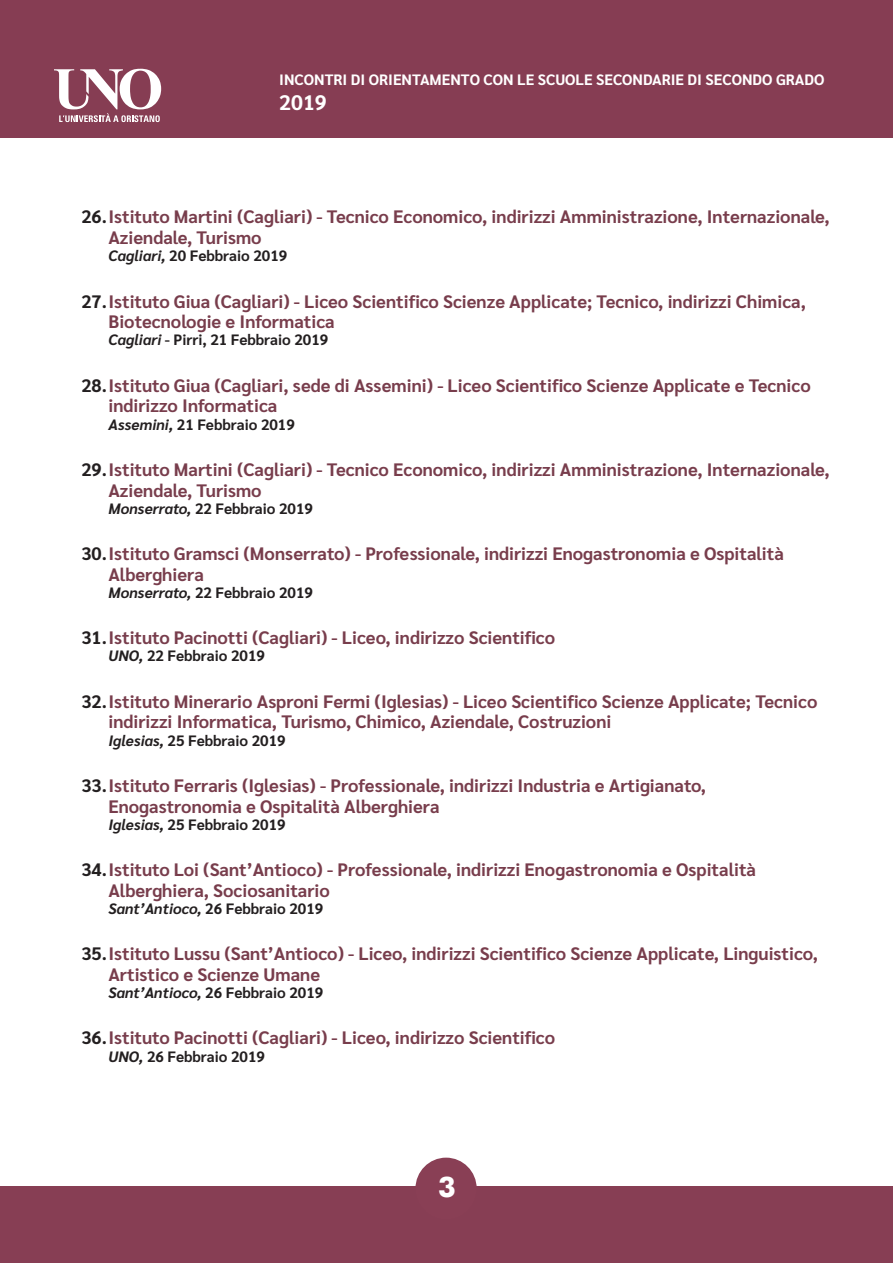
<style>
.page{position:relative;width:893px;height:1263px;background:#fff}
.page>*{position:absolute;margin:0;border:0;box-sizing:border-box;transform-origin:0 0}
.t1{font:700 28.5px "Futura";color:#fff}
.t2{font:700 21px "Sarabun";color:#fff}
.t3{font:700 18px/20.7px "Sarabun";color:#783d4c}
.t4{font:700 15px "Sarabun";color:#231f20}
.t5{font:700 15px "Sarabun";color:#fff}
.s1{color:#231f20}
.s2{font-style:italic}
</style>
<div class="page">
<div style="left:0;top:0;width:893px;height:137px;background:#863d53"></div>
<div style="left:0;top:1186px;width:893px;height:77px;background:#873e54"></div>
<div style="left:415px;top:1157px;width:62px;height:62px;background:#893f55;border-radius:50%"></div>
<svg style="left:54px;top:69px;width:107px;height:53px"></svg>
<p class="t5" style="left:279px;top:71px;width:547px">INCONTRI DI ORIENTAMENTO CON LE SCUOLE SECONDARIE DI SECONDO GRADO</p>
<p class="t2" style="left:279px;top:91px;width:49px">2019</p>
<p class="t3" style="left:108px;top:207px;width:723px;text-indent:-27px"><span class="s1">26.</span>Istituto Martini (Cagliari) - Tecnico Economico, indirizzi Amministrazione, Internazionale,<br>Aziendale, Turismo</p>
<p class="t4" style="left:108px;top:247px;width:180px"><span class="s2">Cagliari,</span> 20 Febbraio 2019</p>
<p class="t3" style="left:108px;top:291px;width:699px;text-indent:-27px"><span class="s1">27.</span>Istituto Giua (Cagliari) - Liceo Scientifico Scienze Applicate; Tecnico, indirizzi Chimica,<br>Biotecnologie e Informatica</p>
<p class="t4" style="left:108px;top:331px;width:221px"><span class="s2">Cagliari</span> - Pirri, 21 Febbraio 2019</p>
<p class="t3" style="left:108px;top:375px;width:704px;text-indent:-27px"><span class="s1">28.</span>Istituto Giua (Cagliari, sede di Assemini) - Liceo Scientifico Scienze Applicate e Tecnico indirizzo Informatica</p>
<p class="t4" style="left:108px;top:416px;width:188px"><span class="s2">Assemini,</span> 21 Febbraio 2019</p>
<p class="t3" style="left:108px;top:459px;width:723px;text-indent:-27px"><span class="s1">29.</span>Istituto Martini (Cagliari) - Tecnico Economico, indirizzi Amministrazione, Internazionale,<br>Aziendale, Turismo</p>
<p class="t4" style="left:108px;top:500px;width:206px"><span class="s2">Monserrato,</span> 22 Febbraio 2019</p>
<p class="t3" style="left:108px;top:543px;width:677px;text-indent:-27px"><span class="s1">30.</span>Istituto Gramsci (Monserrato) - Professionale, indirizzi Enogastronomia e Ospitalità<br>Alberghiera</p>
<p class="t4" style="left:108px;top:584px;width:206px"><span class="s2">Monserrato,</span> 22 Febbraio 2019</p>
<p class="t3" style="left:81px;top:628px;width:475px"><span class="s1">31.</span>Istituto Pacinotti (Cagliari) - Liceo, indirizzo Scientifico</p>
<p class="t4" style="left:108px;top:647px;width:158px"><span class="s2">UNO,</span> 22 Febbraio 2019</p>
<p class="t3" style="left:108px;top:691px;width:711px;text-indent:-27px"><span class="s1">32.</span>Istituto Minerario Asproni Fermi (Iglesias) - Liceo Scientifico Scienze Applicate; Tecnico indirizzi Informatica, Turismo, Chimico, Aziendale, Costruzioni</p>
<p class="t4" style="left:108px;top:732px;width:179px"><span class="s2">Iglesias,</span> 25 Febbraio 2019</p>
<p class="t3" style="left:108px;top:775px;width:599px;text-indent:-27px"><span class="s1">33.</span>Istituto Ferraris (Iglesias) - Professionale, indirizzi Industria e Artigianato,<br>Enogastronomia e Ospitalità Alberghiera</p>
<p class="t4" style="left:108px;top:816px;width:179px"><span class="s2">Iglesias,</span> 25 Febbraio 2019</p>
<p class="t3" style="left:108px;top:859px;width:649px;text-indent:-27px"><span class="s1">34.</span>Istituto Loi (Sant’Antioco) - Professionale, indirizzi Enogastronomia e Ospitalità<br>Alberghiera, Sociosanitario</p>
<p class="t4" style="left:108px;top:900px;width:216px"><span class="s2">Sant’Antioco,</span> 26 Febbraio 2019</p>
<p class="t3" style="left:108px;top:944px;width:711px;text-indent:-27px"><span class="s1">35.</span>Istituto Lussu (Sant’Antioco) - Liceo, indirizzi Scientifico Scienze Applicate, Linguistico,<br>Artistico e Scienze Umane</p>
<p class="t4" style="left:108px;top:984px;width:216px"><span class="s2">Sant’Antioco,</span> 26 Febbraio 2019</p>
<p class="t3" style="left:81px;top:1028px;width:475px"><span class="s1">36.</span>Istituto Pacinotti (Cagliari) - Liceo, indirizzo Scientifico</p>
<p class="t4" style="left:108px;top:1048px;width:158px"><span class="s2">UNO,</span> 26 Febbraio 2019</p>
<h1 class="t1" style="left:438px;top:1166px;width:19px">3</h1>
</div>
